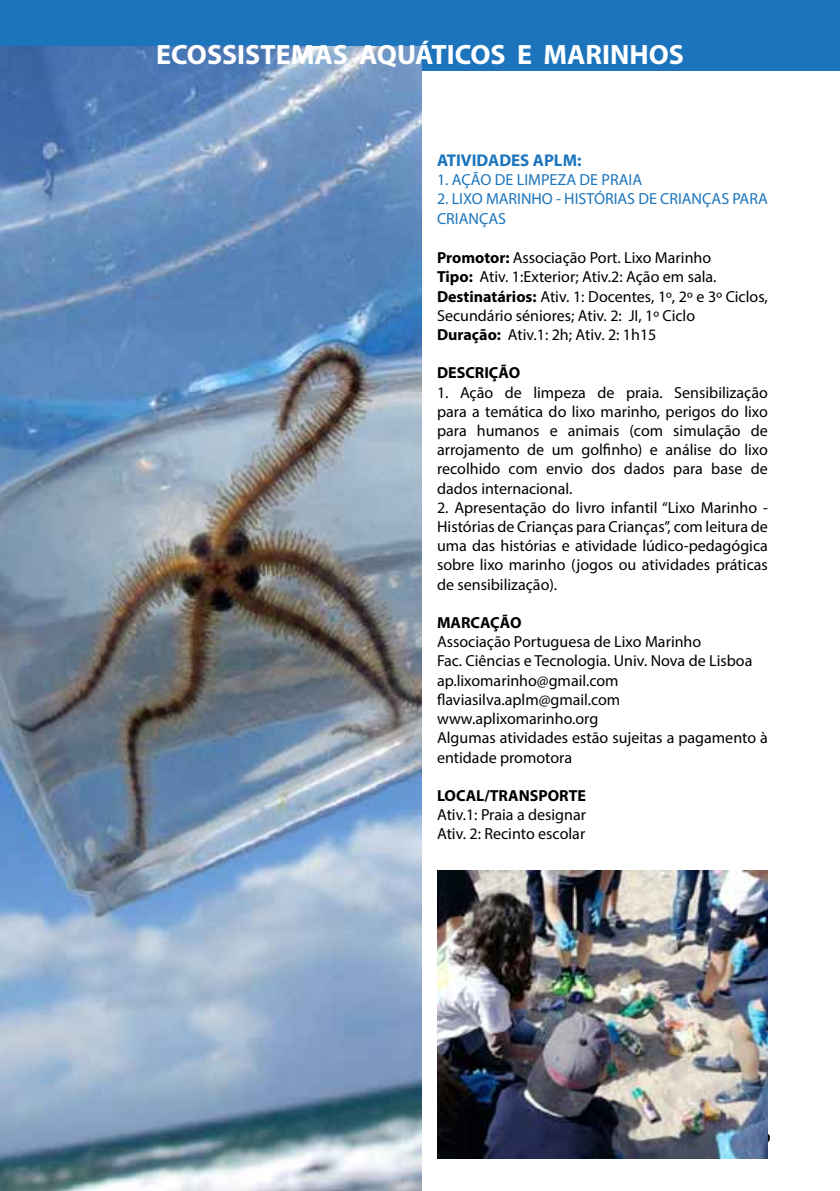
<style>
.page{position:relative;width:840px;height:1191px;background:#fff}
.page>*{position:absolute;margin:0;border:0;box-sizing:border-box;transform-origin:0 0}
.t1{font:700 28px "Myriad Pro";color:#fff}
.t2{font:700 17px "Myriad Pro";color:#1c75bc}
.t3{font:16px/19.2px "Myriad Pro";color:#000}
.t4{font:16px/19.2px "Myriad Pro";color:#1c75bc}
.t5{font:700 16px "Myriad Pro";color:#000}
.s1{font-weight:700}
</style>
<div class="page">
<div style="left:0;top:0;width:839px;height:71px;background:#1c75bc"></div>
<img style="left:0;top:46px;width:421px;height:1145px">
<img style="left:437px;top:870px;width:330px;height:288px">
<h1 class="t1" style="left:156px;top:36px;width:529px">ECOSSISTEMAS AQUÁTICOS E MARINHOS</h1>
<p class="t2" style="left:437px;top:149px;width:146px">ATIVIDADES APLM:</p>
<p class="t4" style="left:437px;top:170px;width:206px">1. AÇÃO DE LIMPEZA DE PRAIA</p>
<p class="t4" style="left:437px;top:189px;width:332px">2. LIXO MARINHO - HISTÓRIAS DE CRIANÇAS PARA<br>CRIANÇAS</p>
<p class="t3" style="left:437px;top:248px;width:332px"><span class="s1">Promotor:</span> Associação Port. Lixo Marinho<br><span class="s1">Tipo:</span> Ativ. 1:Exterior; Ativ.2: Ação em sala.<br><span class="s1">Destinatários:</span> Ativ. 1: Docentes, 1º, 2º e 3º Ciclos, Secundário séniores; Ativ. 2: JI, 1º Ciclo<br><span class="s1">Duração:</span> Ativ.1: 2h; Ativ. 2: 1h15</p>
<p class="t5" style="left:437px;top:362px;width:85px">DESCRIÇÃO</p>
<p class="t3" style="left:437px;top:382px;width:332px;text-align:justify">1. Ação de limpeza de praia. Sensibilização para a temática do lixo marinho, perigos do lixo para humanos e animais (com simulação de arrojamento de um golfinho) e análise do lixo recolhido com envio dos dados para base de dados internacional.</p>
<p class="t3" style="left:437px;top:497px;width:332px;text-align:justify">2. Apresentação do livro infantil “Lixo Marinho - Histórias de Crianças para Crianças”, com leitura de uma das histórias e atividade lúdico-pedagógica sobre lixo marinho (jogos ou atividades práticas de sensibilização).</p>
<p class="t5" style="left:437px;top:612px;width:86px">MARCAÇÃO</p>
<p class="t3" style="left:437px;top:632px;width:332px">Associação Portuguesa de Lixo Marinho<br>Fac. Ciências e Tecnologia. Univ. Nova de Lisboa ap.lixomarinho@gmail.com flaviasilva.aplm@gmail.com www.aplixomarinho.org<br>Algumas atividades estão sujeitas a pagamento à entidade promotora</p>
<p class="t5" style="left:437px;top:785px;width:150px">LOCAL/TRANSPORTE</p>
<p class="t3" style="left:437px;top:805px;width:150px">Ativ.1: Praia a designar<br>Ativ. 2: Recinto escolar</p>
</div>
